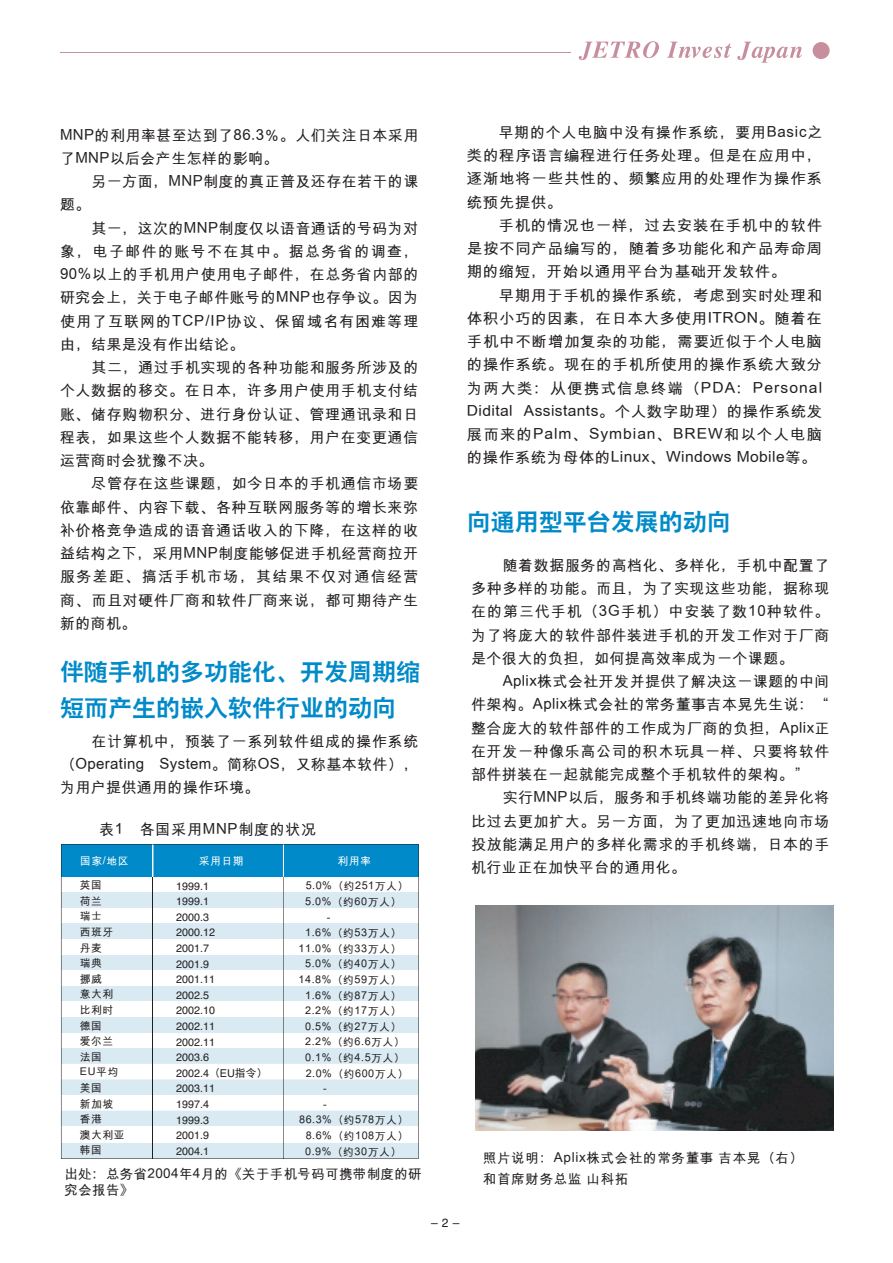
<style>
.page{position:relative;width:893px;height:1263px;background:#fff}
.page>*{position:absolute;margin:0;border:0;box-sizing:border-box;transform-origin:0 0}
.t1{font:800 24px/36px "C Hei 2 GB";color:#008ac9}
.t2{font:700 15px/23.2px "M Hei GB";letter-spacing:.035em;color:#231f20;text-align:justify}
.t3{font:700 15px/23.2px "M Hei GB";letter-spacing:.035em;color:#231f20;text-align:justify;scale:1.04 1}
.t4{font:700 13.5px/21px "M Hei GB";letter-spacing:.035em;color:#231f20}
.t5{font:12px "Helvetica";color:#231f20}
.t6{font:700 10.8px/15.6px "M Hei GB";letter-spacing:.05em;color:#231f20}
.t7{font:10.8px/15.6px "Helvetica";color:#231f20}
.t8{font:700 10.8px "M Hei GB";letter-spacing:.05em;color:#fff}
.s1{font-family:"M Hei GB";font-weight:700}
</style>
<div class="page">
<svg style="left:579px;top:41px;width:80px;height:19px"></svg>
<svg style="left:667px;top:42px;width:64px;height:16px"></svg>
<svg style="left:737px;top:42px;width:65px;height:21px"></svg>
<div style="left:813px;top:42px;width:17px;height:17px;background:#c78f9e;border-radius:50%"></div>
<hr style="left:60px;top:52px;width:511px;height:1px;background:#c78f9e">
<svg style="left:61px;top:844px;width:357px;height:315px"></svg>
<img style="left:476px;top:905px;width:357px;height:226px">
<p class="t2" style="left:60px;top:123px;width:360px">MNP的利用率甚至达到了86.3％。人们关注日本采用了MNP以后会产生怎样的影响。</p>
<p class="t2" style="left:92px;top:170px;width:328px">另一方面，MNP制度的真正普及还存在若干的课</p>
<p class="t2" style="left:60px;top:193px;width:32px">题。</p>
<p class="t2" style="left:60px;top:216px;width:360px;text-indent:32px">其一，这次的MNP制度仅以语音通话的号码为对象，电子邮件的账号不在其中。据总务省的调查，90%以上的手机用户使用电子邮件，在总务省内部的研究会上，关于电子邮件账号的MNP也存争议。因为使用了互联网的TCP/IP协议、保留域名有困难等理由，结果是没有作出结论。</p>
<p class="t2" style="left:60px;top:356px;width:360px;text-indent:31px">其二，通过手机实现的各种功能和服务所涉及的个人数据的移交。在日本，许多用户使用手机支付结账、储存购物积分、进行身份认证、管理通讯录和日程表，如果这些个人数据不能转移，用户在变更通信运营商时会犹豫不决。</p>
<p class="t2" style="left:60px;top:472px;width:360px;text-indent:32px">尽管存在这些课题，如今日本的手机通信市场要依靠邮件、内容下载、各种互联网服务等的增长来弥补价格竞争造成的语音通话收入的下降，在这样的收益结构之下，采用MNP制度能够促进手机经营商拉开服务差距、搞活手机市场，其结果不仅对通信经营商、而且对硬件厂商和软件厂商来说，都可期待产生新的商机。</p>
<h1 class="t1" style="left:60px;top:656px;width:362px">伴随手机的多功能化、开发周期缩短而产生的嵌入软件行业的动向</h1>
<p class="t2" style="left:60px;top:729px;width:360px;text-indent:32px">在计算机中，预装了一系列软件组成的操作系统（Operating System。简称OS，又称基本软件），为用户提供通用的操作环境。</p>
<p class="t2" style="left:99px;top:817px;width:219px">表1　各国采用MNP制度的状况</p>
<p class="t8" style="left:80px;top:855px;width:50px">国家/地区</p>
<p class="t8" style="left:199px;top:856px;width:46px">采用日期</p>
<p class="t8" style="left:337px;top:855px;width:35px">利用率</p>
<p class="t6" style="left:80px;top:877px;width:46px">英国<br>荷兰<br>瑞士<br>西班牙丹麦<br>瑞典<br>挪威<br>意大利比利时德国<br>爱尔兰法国<br>EU平均美国<br>新加坡香港<br>澳大利亚韩国</p>
<p class="t7" style="left:176px;top:879px;width:93px">1999.1<br>1999.1<br>2000.3<br>2000.12<br>2001.7<br>2001.9<br>2001.11<br>2002.5<br>2002.10<br>2002.11<br>2002.11<br>2003.6<br>2002.4<span class="s1">（</span>EU<span class="s1">指令）<br></span>2003.11<br>1997.4<br>1999.3<br>2001.9<br>2004.1</p>
<p class="t6" style="left:306px;top:878px;width:104px">5.0%（约251万人）</p>
<p class="t6" style="left:305px;top:894px;width:98px">5.0%（约60万人）</p>
<p class="t6" style="left:327px;top:910px;width:5px">-</p>
<p class="t6" style="left:305px;top:925px;width:98px">1.6%（约53万人）</p>
<p class="t6" style="left:299px;top:941px;width:104px">11.0%（约33万人）</p>
<p class="t6" style="left:305px;top:956px;width:98px">5.0%（约40万人）</p>
<p class="t6" style="left:299px;top:972px;width:104px">14.8%（约59万人）</p>
<p class="t6" style="left:305px;top:988px;width:98px">1.6%（约87万人）</p>
<p class="t6" style="left:305px;top:1003px;width:98px">2.2%（约17万人）</p>
<p class="t6" style="left:305px;top:1019px;width:98px">0.5%（约27万人）</p>
<p class="t6" style="left:305px;top:1034px;width:101px">2.2%（约6.6万人）</p>
<p class="t6" style="left:305px;top:1050px;width:101px">0.1%（约4.5万人）</p>
<p class="t6" style="left:306px;top:1066px;width:104px">2.0%（约600万人）</p>
<p class="t6" style="left:323px;top:1081px;width:5px">-</p>
<p class="t6" style="left:323px;top:1097px;width:5px">-</p>
<p class="t6" style="left:299px;top:1112px;width:111px">86.3%（约578万人）</p>
<p class="t6" style="left:306px;top:1128px;width:104px">8.6%（约108万人）</p>
<p class="t6" style="left:305px;top:1144px;width:98px">0.9%（约30万人）</p>
<p class="t4" style="left:65px;top:1165px;width:359px;line-height:16.5px">出处：总务省2004年4月的《关于手机号码可携带制度的研究会报告》</p>
<p class="t2" style="left:467px;top:121px;width:357px;text-indent:31px">早期的个人电脑中没有操作系统，要用Basic之类的程序语言编程进行任务处理。但是在应用中，逐渐地将一些共性的、频繁应用的处理作为操作系统预先提供。</p>
<p class="t3" style="left:467px;top:214px;width:343px;text-indent:31px">手机的情况也一样，过去安装在手机中的软件是按不同产品编写的，随着多功能化和产品寿命周期的缩短，开始以通用平台为基础开发软件。</p>
<p class="t3" style="left:467px;top:283px;width:343px;text-indent:31px">早期用于手机的操作系统，考虑到实时处理和体积小巧的因素，在日本大多使用ITRON。随着在手机中不断增加复杂的功能，需要近似于个人电脑的操作系统。现在的手机所使用的操作系统大致分为两大类：从便携式信息终端（PDA：Personal Didital Assistants。个人数字助理）的操作系统发展而来的Palm、Symbian、BREW和以个人电脑的操作系统为母体的Linux、Windows Mobile等。</p>
<h1 class="t1" style="left:467px;top:506px;width:265px">向通用型平台发展的动向</h1>
<p class="t2" style="left:471px;top:554px;width:360px;text-indent:32px">随着数据服务的高档化、多样化，手机中配置了多种多样的功能。而且，为了实现这些功能，据称现在的第三代手机（3G手机）中安装了数10种软件。为了将庞大的软件部件装进手机的开发工作对于厂商是个很大的负担，如何提高效率成为一个课题。</p>
<p class="t2" style="left:471px;top:670px;width:360px;text-indent:32px">Aplix株式会社开发并提供了解决这一课题的中间件架构。Aplix株式会社的常务董事吉本晃先生说：“整合庞大的软件部件的工作成为厂商的负担，Aplix正在开发一种像乐高公司的积木玩具一样、只要将软件部件拼装在一起就能完成整个手机软件的架构。”</p>
<p class="t2" style="left:471px;top:786px;width:360px;text-indent:32px">实行MNP以后，服务和手机终端功能的差异化将比过去更加扩大。另一方面，为了更加迅速地向市场投放能满足用户的多样化需求的手机终端，日本的手机行业正在加快平台的通用化。</p>
<p class="t5" style="left:431px;top:1215px;width:30px">– 2 –</p>
<p class="t4" style="left:483px;top:1147px;width:321px">照片说明：Aplix株式会社的常务董事 吉本晃（右）和首席财务总监 山科拓</p>
</div>
